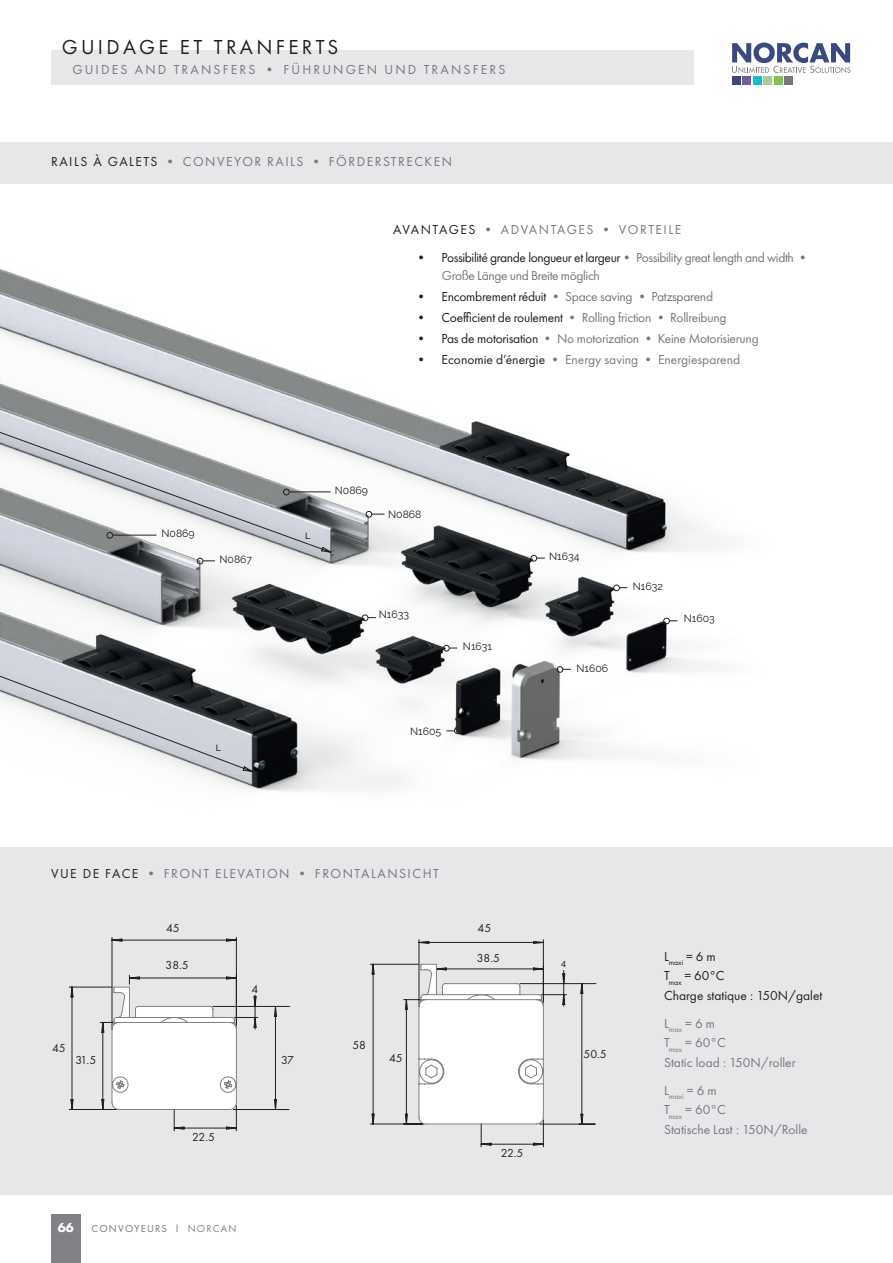
<style>
.page{position:relative;width:893px;height:1263px;background:#fff}
.page>*{position:absolute;margin:0;border:0;box-sizing:border-box;transform-origin:0 0}
.t1{font:21px "Futura PT";letter-spacing:.16em;color:#231f20}
.t2{font:13.5px/18px "Futura PT";letter-spacing:-.02em;color:#76787b}
.t3{font:13.5px/19.5px "Futura PT";color:#76787b}
.t4{font:13.5px "Futura PT";letter-spacing:.11em;color:#76787b}
.t5{font:13.5px/19.5px "Futura PT";color:#231f20}
.t6{font:13.5px "Futura PT";letter-spacing:.16em;color:#76787b}
.t7{font:700 13.5px "Futura PT";color:#fff}
.t8{font:12px "Futura PT";color:#231f20}
.t9{font:10.5px "Raleway";color:#231f20}
.t10{font:10.5px "Futura PT";letter-spacing:.11em;color:#76787b}
.t11{font:10.5px "Futura PT";letter-spacing:.11em;color:#808285}
.t12{font:500 9px "Raleway";color:#231f20}
.s1{color:#231f20}
</style>
<div class="page">
<div style="left:51px;top:51px;width:643px;height:34px;background:#e6e7e9"></div>
<svg style="left:732px;top:43px;width:118px;height:30px"></svg>
<div style="left:732px;top:76px;width:9px;height:9px;background:#3a497f"></div>
<div style="left:742px;top:76px;width:9px;height:9px;background:#715c9d"></div>
<div style="left:753px;top:76px;width:9px;height:9px;background:#1cb8d3"></div>
<div style="left:763px;top:76px;width:9px;height:9px;background:#a6cd94"></div>
<div style="left:774px;top:76px;width:9px;height:9px;background:#7ec451"></div>
<div style="left:784px;top:76px;width:9px;height:9px;background:#76787b"></div>
<div style="left:0;top:846px;width:893px;height:348px;background:#e6e7e9"></div>
<img style="left:0;top:269px;width:832px;height:578px">
<svg style="left:366px;top:511px;width:19px;height:6px"></svg>
<svg style="left:531px;top:555px;width:14px;height:6px"></svg>
<div style="left:613px;top:585px;width:7px;height:6px;border:1px solid #231f20;border-radius:50%"></div>
<div style="left:663px;top:618px;width:7px;height:6px;border:1px solid #231f20;border-radius:50%"></div>
<svg style="left:557px;top:666px;width:14px;height:6px"></svg>
<svg style="left:443px;top:645px;width:14px;height:6px"></svg>
<svg style="left:362px;top:615px;width:14px;height:6px"></svg>
<svg style="left:446px;top:728px;width:14px;height:6px"></svg>
<svg style="left:197px;top:558px;width:18px;height:6px"></svg>
<svg style="left:0;top:672px;width:253px;height:100px"></svg>
<svg style="left:0;top:428px;width:331px;height:124px"></svg>
<svg style="left:69px;top:937px;width:527px;height:210px"></svg>
<svg style="left:112px;top:964px;width:307px;height:160px"></svg>
<svg style="left:112px;top:987px;width:177px;height:144px"></svg>
<svg style="left:419px;top:964px;width:176px;height:161px"></svg>
<div style="left:0;top:142px;width:893px;height:42px;background:#e6e7e9"></div>
<div style="left:51px;top:1214px;width:30px;height:49px;background:#808285"></div>
<h1 class="t1" style="left:62px;top:34px;width:278px">GUIDAGE ET TRANFERTS</h1>
<p class="t6" style="left:72px;top:61px;width:435px">GUIDES AND TRANSFERS • FÜHRUNGEN UND TRANSFERS</p>
<p class="t4" style="left:51px;top:153px;width:402px"><span class="s1">RAILS À GALETS</span> • CONVEYOR RAILS • FÖRDERSTRECKEN</p>
<p class="t4" style="left:393px;top:222px;width:289px"><span class="s1">AVANTAGES</span> • ADVANTAGES • VORTEILE</p>
<p class="t9" style="left:161px;top:527px;width:35px">N0869</p>
<p class="t9" style="left:219px;top:553px;width:34px">N0867</p>
<p class="t12" style="left:216px;top:742px;width:7px">L</p>
<p class="t2" style="left:442px;top:249px;width:369px;text-indent:-27px"><span class="s1">• Possibilité grande longueur et largeur</span>• Possibility great length and width •<br>Große Länge und Breite möglich</p>
<p class="t2" style="left:414px;top:288px;width:300px"><span class="s1">• Encombrement réduit</span> • Space saving • Patzsparend</p>
<p class="t2" style="left:414px;top:309px;width:314px"><span class="s1">• Coefficient de roulement</span> • Rolling friction • Rollreibung</p>
<p class="t2" style="left:414px;top:330px;width:346px"><span class="s1">• Pas de motorisation</span> • No motorization • Keine Motorisierung</p>
<p class="t3" style="left:414px;top:350px;width:327px"><span class="s1">• Economie d’énergie</span> • Energy saving • Energiesparend</p>
<p class="t12" style="left:305px;top:531px;width:7px">L</p>
<p class="t9" style="left:335px;top:484px;width:35px">N0869</p>
<p class="t9" style="left:388px;top:508px;width:35px">N0868</p>
<p class="t9" style="left:379px;top:608px;width:32px">N1633</p>
<p class="t9" style="left:463px;top:641px;width:31px">N1631</p>
<p class="t9" style="left:410px;top:725px;width:33px">N1605</p>
<p class="t9" style="left:549px;top:550px;width:32px">N1634</p>
<p class="t9" style="left:576px;top:662px;width:33px">N1606</p>
<p class="t9" style="left:633px;top:580px;width:32px">N1632</p>
<p class="t9" style="left:684px;top:612px;width:32px">N1603</p>
<p class="t4" style="left:51px;top:866px;width:389px"><span class="s1">VUE DE FACE</span> • FRONT ELEVATION • FRONTALANSICHT</p>
<p class="t8" style="left:166px;top:920px;width:15px">45</p>
<p class="t8" style="left:166px;top:958px;width:25px">38.5</p>
<p class="t8" style="left:251px;top:981px;width:8px">4</p>
<p class="t8" style="left:478px;top:920px;width:15px">45</p>
<p class="t8" style="left:477px;top:951px;width:25px">38.5</p>
<p class="t12" style="left:561px;top:958px;width:7px">4</p>
<p class="t8" style="left:52px;top:1040px;width:15px">45</p>
<p class="t8" style="left:352px;top:1038px;width:15px">58</p>
<p class="t8" style="left:75px;top:1053px;width:22px">31.5</p>
<p class="t8" style="left:281px;top:1053px;width:15px">37</p>
<p class="t8" style="left:389px;top:1050px;width:15px">45</p>
<p class="t8" style="left:584px;top:1047px;width:25px">50.5</p>
<p class="t8" style="left:192px;top:1130px;width:24px">22.5</p>
<p class="t7" style="left:58px;top:1219px;width:18px">66</p>
<p class="t10" style="left:91px;top:1222px;width:77px">CONVOYEURS</p>
<p class="t11" style="left:188px;top:1222px;width:50px">NORCAN</p>
<p class="t8" style="left:501px;top:1145px;width:24px">22.5</p>
<p class="t5" style="left:664px;top:946px;width:160px">L<sub>maxi</sub> = 6 m<br>T<sub>max</sub> = 60°C<br>Charge statique : 150N/galet</p>
<p class="t3" style="left:664px;top:1013px;width:133px">L<sub>max</sub> = 6 m<br>T<sub>max</sub> = 60°C<br>Static load : 150N/roller</p>
<p class="t3" style="left:664px;top:1080px;width:145px">L<sub>maxi</sub> = 6 m<br>T<sub>max</sub> = 60°C<br>Statische Last : 150N/Rolle</p>
</div>
